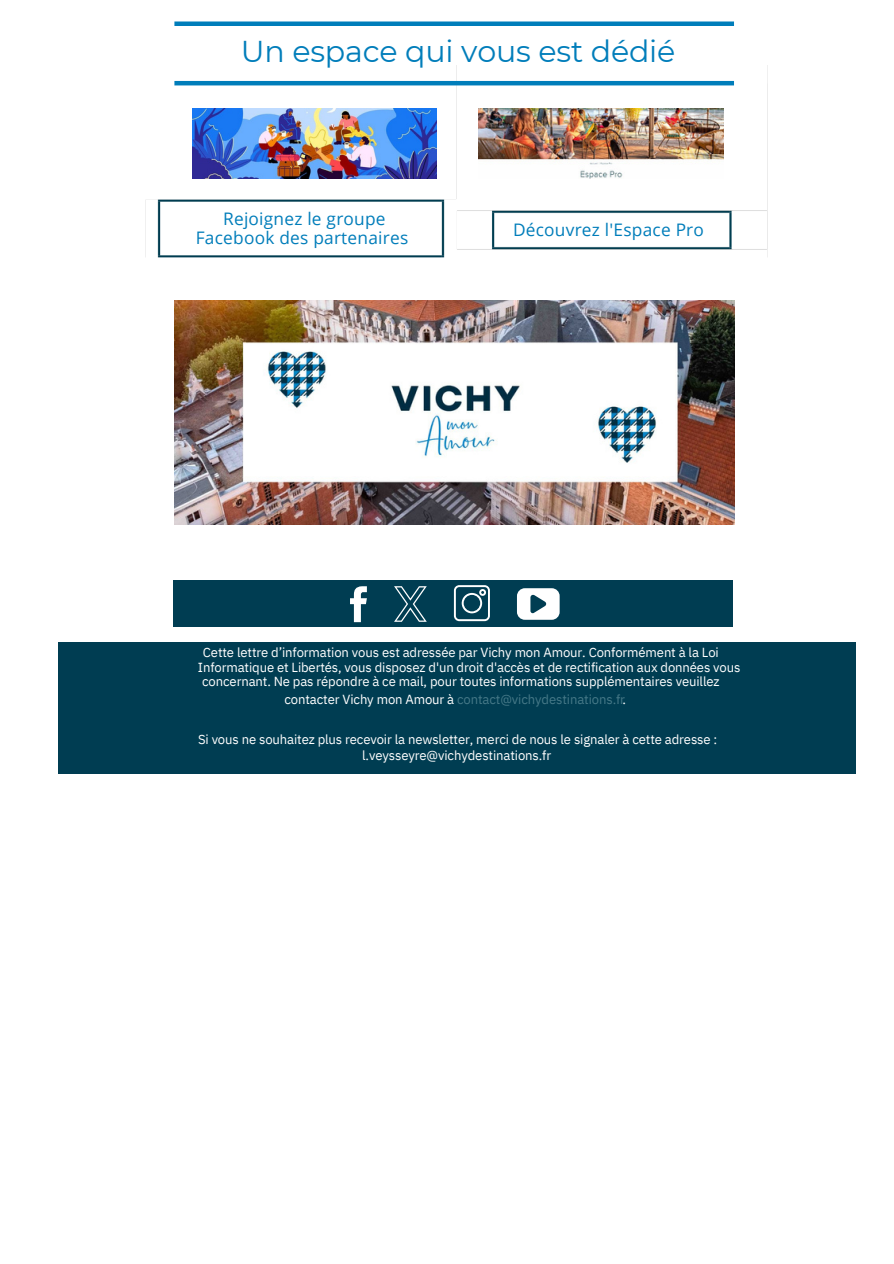
<style>
.page{position:relative;width:894px;height:1264px;background:#fff}
.page>*{position:absolute;margin:0;border:0;box-sizing:border-box;transform-origin:0 0}
.t1{font:30.15px "Montserrat";letter-spacing:-.005em;color:#007dba}
.t2{font:17.25px/19.2px "Open Sans";letter-spacing:.015em;color:#007dba;text-align:center}
.t3{font:13.05px "IBM Plex Sans";letter-spacing:-.01em;color:#fff}
.t4{font:13.05px "IBM Plex Sans";letter-spacing:-.01em;color:#457887}
.s1{color:#fff}
</style>
<div class="page">
<img style="left:175px;top:301px;width:559px;height:224px">
<div style="left:58px;top:642px;width:797px;height:132px;background:#003d52"></div>
<div style="left:173px;top:580px;width:559px;height:46px;background:#003d52"></div>
<svg style="left:350px;top:586px;width:17px;height:36px"></svg>
<svg style="left:454px;top:585px;width:36px;height:36px"></svg>
<svg style="left:394px;top:586px;width:32px;height:35px"></svg>
<svg style="left:517px;top:588px;width:42px;height:31px"></svg>
<img style="left:145px;top:65px;width:623px;height:193px">
<img style="left:449px;top:203px;width:319px;height:53px">
<img style="left:192px;top:108px;width:244px;height:71px">
<div style="left:174px;top:21px;width:559px;height:5px;background:#007dba"></div>
<hr style="left:174px;top:81px;width:559px;height:4px;background:#007dba">
<img style="left:479px;top:108px;width:244px;height:71px">
<p class="t1" style="left:241px;top:33px;width:436px">Un espace qui vous est dédié</p>
<p class="t2" style="left:196px;top:209px;width:214px">Rejoignez le groupe<br>Facebook des partenaires</p>
<p class="t2" style="left:513px;top:220px;width:192px">Découvrez l'Espace Pro</p>
<p class="t3" style="left:203px;top:643px;width:517px">Cette lettre d’information vous est adressée par Vichy mon Amour. Conformément à la Loi</p>
<p class="t3" style="left:198px;top:658px;width:544px">Informatique et Libertés, vous disposez d'un droit d'accès et de rectification aux données vous</p>
<p class="t3" style="left:202px;top:672px;width:519px">concernant. Ne pas répondre à ce mail, pour toutes informations supplémentaires veuillez</p>
<h2 class="t4" style="left:284px;top:690px;width:342px"><span class="s1">contacter Vichy mon Amour à</span> contact@vichydestinations.fr</h2>
<p class="t3" style="left:622px;top:690px;width:5px">.</p>
<p class="t3" style="left:198px;top:731px;width:520px">Si vous ne souhaitez plus recevoir la newsletter, merci de nous le signaler à cette adresse :</p>
<p class="t3" style="left:362px;top:746px;width:190px">l.veysseyre@vichydestinations.fr</p>
</div>
